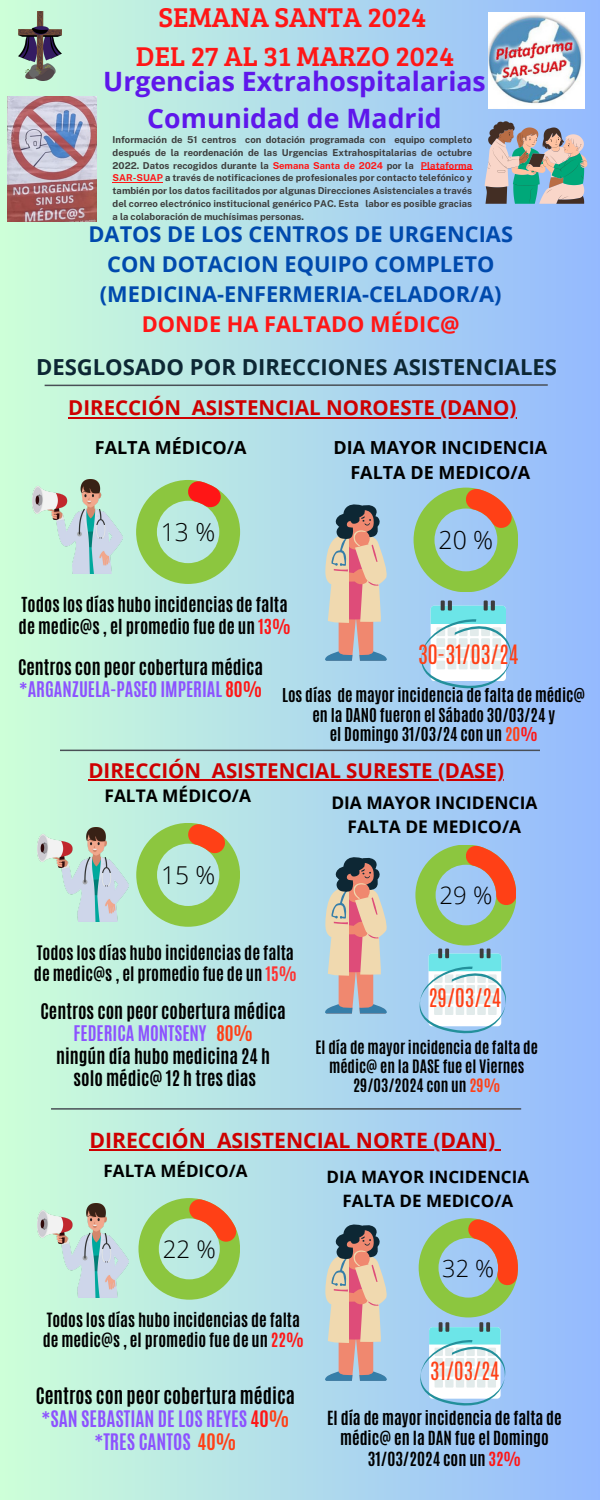
<style>
.page{position:relative;width:600px;height:1500px;background:#fff}
.page>*{position:absolute;margin:0;border:0;box-sizing:border-box;transform-origin:0 0}
.t1{font:28.1px/39px "Bree Serif";color:#ff1616;text-align:center}
.t2{font:700 26.7px/37.1px "Open Sans";color:#5e17eb;text-align:center}
.t3{font:300 24.8px "Open Sans";color:#000}
.t4{font:300 24.6px "Open Sans";color:#000}
.t5{font:300 24.1px "Open Sans";color:#000}
.t6{font:300 23.9px "Open Sans";color:#000}
.t7{font:300 23.5px "Open Sans";color:#000}
.t8{font:22.3px "Antonio";color:#ff4016}
.t9{font:700 22.1px "Open Sans";color:#0d2734}
.t10{font:700 21.8px/30px "Open Sans";color:#004aad;text-align:center}
.t11{font:700 21.8px "Open Sans";color:#ff1616}
.t12{font:21.5px "Antonio";color:#ff4016}
.t13{font:700 21.2px "Open Sans";color:#ce0000}
.t14{font:21.1px "Antonio";color:#ff4016}
.t15{font:700 20.5px "Open Sans";color:#ce0000}
.t16{font:700 19px/23.2px "Antonio";color:#8c52ff;text-align:center}
.t17{font:700 18px/22.5px "Antonio";color:#000;text-align:center}
.t18{font:700 18px/24.8px "Open Sans";color:#000;text-align:center}
.t19{font:700 17.4px/23.9px "Open Sans";color:#000;text-align:center}
.t20{font:700 17.3px/21.8px "Antonio";color:#000}
.t21{font:700 17.1px/23.5px "Open Sans";color:#000;text-align:center}
.t22{font:700 16.7px/21px "Antonio";color:#000}
.t23{font:700 16.5px/20.2px "Antonio";color:#000}
.t24{font:700 16.3px/20.1px "Antonio";color:#000;text-align:center}
.t25{font:700 16px/19.5px "Antonio";color:#000;text-align:center}
.t26{font:700 15.4px/18.8px "Antonio";color:#000;text-align:center}
.t27{font:700 9.5px/12.8px "Public Sans";color:#3d3d3d;text-align:justify}
.s1{color:#ff1616}
.s2{color:#8c52ff}
.s3{color:#ff4016}
.s4{color:#ff3131}
.s5{color:#000}
</style>
<div class="page">
<div style="left:0;top:0;width:600px;height:1500px;background:linear-gradient(to right,#cdffd8,#95b9fe)"></div>
<svg style="left:136px;top:480px;width:104px;height:104px;background:#aacd8e"></svg>
<svg style="left:414px;top:488px;width:104px;height:104px;background:#a0bb94"></svg>
<hr style="left:60px;top:750px;width:480px;height:1px;background:#494f56">
<svg style="left:43px;top:384px;width:506px;height:3px;background:#7c95a0"></svg>
<hr style="left:51px;top:1108px;width:470px;height:2px;background:#494f56">
<svg style="left:441px;top:600px;width:4px;height:11px"></svg>
<svg style="left:448px;top:600px;width:4px;height:11px"></svg>
<svg style="left:484px;top:600px;width:4px;height:11px"></svg>
<svg style="left:491px;top:600px;width:4px;height:11px"></svg>
<svg style="left:421px;top:606px;width:90px;height:83px"></svg>
<svg style="left:136px;top:823px;width:104px;height:104px;background:#abce8e"></svg>
<svg style="left:415px;top:845px;width:101px;height:189px;background:#acc6bd"></svg>
<svg style="left:138px;top:1198px;width:102px;height:102px;background:#afca8d"></svg>
<svg style="left:419px;top:1218px;width:99px;height:99px;background:#a7b292"></svg>
<svg style="left:439px;top:1322px;width:4px;height:10px"></svg>
<svg style="left:445px;top:1322px;width:4px;height:10px"></svg>
<svg style="left:479px;top:1322px;width:4px;height:10px"></svg>
<svg style="left:486px;top:1322px;width:4px;height:10px"></svg>
<svg style="left:420px;top:1327px;width:85px;height:79px"></svg>
<img style="left:19px;top:11px;width:42px;height:70px">
<svg style="left:485px;top:121px;width:102px;height:83px;background:#94a7a4"></svg>
<img style="left:488px;top:12px;width:96px;height:96px">
<img style="left:32px;top:480px;width:91px;height:94px">
<svg style="left:323px;top:500px;width:66px;height:161px;background:#beaeac"></svg>
<img style="left:38px;top:827px;width:90px;height:94px">
<svg style="left:323px;top:853px;width:66px;height:161px;background:#beaeac"></svg>
<img style="left:38px;top:1203px;width:90px;height:94px">
<svg style="left:323px;top:1220px;width:66px;height:161px;background:#beaeac"></svg>
<img style="left:8px;top:97px;width:89px;height:125px">
<hr style="left:68px;top:417px;width:113px;height:1px;background:#ce0000">
<hr style="left:192px;top:417px;width:325px;height:1px;background:#ce0000">
<hr style="left:88px;top:779px;width:113px;height:2px;background:#ce0000">
<svg style="left:201px;top:779px;width:11px;height:2px"></svg>
<hr style="left:212px;top:779px;width:292px;height:2px;background:#ce0000">
<hr style="left:89px;top:1150px;width:117px;height:1px;background:#ce0000">
<hr style="left:217px;top:1150px;width:278px;height:1px;background:#ce0000">
<hr style="left:421px;top:169px;width:51px;height:1px;background:#ff1616">
<hr style="left:113px;top:182px;width:50px;height:1px;background:#ff1616">
<h1 class="t1" style="left:136px;top:-3px;width:320px">SEMANA SANTA 2024<br>DEL 27 AL 31 MARZO 2024</h1>
<h2 class="t2" style="left:103px;top:62px;width:384px">Urgencias Extrahospitalarias<br>Comunidad de Madrid</h2>
<p class="t27" style="left:113px;top:133px;width:361px">Información de 51 centros con dotación programada con equipo completo después de la reordenación de las Urgencias Extrahospitalarias de octubre 2022. Datos recogidos durante la <span class="s1">Semana Santa de 2024</span> por la <span class="s1">Plataforma SAR-SUAP</span> a través de notificaciones de profesionales por contacto telefónico y también por los datos facilitados por algunas Direcciones Asistenciales a través del correo electrónico institucional genérico PAC. Esta labor es posible gracias a la colaboración de muchísimas personas.</p>
<h3 class="t10" style="left:89px;top:218px;width:426px">DATOS DE LOS CENTROS DE URGENCIAS<br>CON DOTACION EQUIPO COMPLETO (MEDICINA-ENFERMERIA-CELADOR/A)</h3>
<h3 class="t11" style="left:142px;top:308px;width:320px">DONDE HA FALTADO MÉDIC@</h3>
<h3 class="t9" style="left:36px;top:351px;width:523px">DESGLOSADO POR DIRECCIONES ASISTENCIALES</h3>
<h3 class="t15" style="left:68px;top:393px;width:450px">DIRECCIÓN ASISTENCIAL NOROESTE (DANO)</h3>
<h3 class="t18" style="left:95px;top:435px;width:153px">FALTA MÉDICO/A</h3>
<h3 class="t18" style="left:334px;top:435px;width:215px">DIA MAYOR INCIDENCIA<br>FALTA DE MEDICO/A</h3>
<h3 class="t4" style="left:161px;top:515px;width:56px">13 %</h3>
<h3 class="t3" style="left:439px;top:523px;width:56px">20 %</h3>
<h3 class="t20" style="left:19px;top:594px;width:274px">Todos los días hubo incidencias de falta de medic@s , el promedio fue de un <span class="s1">13%</span></h3>
<h3 class="t17" style="left:18px;top:656px;width:247px;text-align:left">Centros con peor cobertura médica <span class="s2">*ARGANZUELA-PASEO IMPERIAL</span> <span class="s1">80%</span></h3>
<h3 class="t8" style="left:418px;top:639px;width:102px">30-31/03/24</h3>
<h3 class="t25" style="left:282px;top:686px;width:305px">Los días de mayor incidencia de falta de médic@ en la DANO fueron el Sábado 30/03/24 y<br>el Domingo 31/03/24 con un <span class="s3">20</span><span class="s1">%</span></h3>
<h3 class="t15" style="left:88px;top:756px;width:417px">DIRECCIÓN ASISTENCIAL SURESTE (DASE)</h3>
<h3 class="t19" style="left:105px;top:784px;width:148px">FALTA MÉDICO/A</h3>
<h3 class="t4" style="left:161px;top:858px;width:56px">15 %</h3>
<h3 class="t22" style="left:34px;top:943px;width:264px">Todos los días hubo incidencias de falta de medic@s , el promedio fue de un <span class="s4">15%</span></h3>
<h3 class="t17" style="left:41px;top:1000px;width:247px">Centros con peor cobertura médica<br><span class="s2">FEDERICA MONTSENY</span> <span class="s3">80%<br></span>ningún día hubo medicina 24 h solo médic@ 12 h tres dias</h3>
<h3 class="t19" style="left:331px;top:790px;width:208px">DIA MAYOR INCIDENCIA<br>FALTA DE MEDICO/A</h3>
<h3 class="t6" style="left:439px;top:879px;width:54px">29 %</h3>
<h3 class="t12" style="left:428px;top:982px;width:74px">29/03/24</h3>
<h3 class="t26" style="left:315px;top:1038px;width:224px">El día de mayor incidencia de falta de médic@ en la DASE fue el Viernes<br>29/03/2024 con un <span class="s3">29%</span></h3>
<h3 class="t13" style="left:89px;top:1125px;width:407px">DIRECCIÓN ASISTENCIAL NORTE (DAN)</h3>
<h3 class="t21" style="left:104px;top:1158px;width:145px">FALTA MÉDICO/A</h3>
<h3 class="t5" style="left:163px;top:1232px;width:55px">22 %</h3>
<h3 class="t23" style="left:43px;top:1310px;width:263px">Todos los días hubo incidencias de falta de medic@s , el promedio fue de un <span class="s1">22%</span></h3>
<h3 class="t16" style="left:36px;top:1384px;width:261px"><span class="s5">Centros con peor cobertura médica </span>*SAN SEBASTIAN DE LOS REYES <span class="s1">40</span><span class="s3">% </span>*TRES CANTOS <span class="s3">40%</span></h3>
<h3 class="t21" style="left:327px;top:1165px;width:204px">DIA MAYOR INCIDENCIA<br>FALTA DE MEDICO/A</h3>
<h3 class="t7" style="left:442px;top:1252px;width:53px">32 %</h3>
<h3 class="t14" style="left:430px;top:1356px;width:71px">31/03/24</h3>
<h3 class="t24" style="left:327px;top:1408px;width:236px">El día de mayor incidencia de falta de médic@ en la DAN fue el Domingo<br>31/03/2024 con un <span class="s1">32%</span></h3>
</div>
